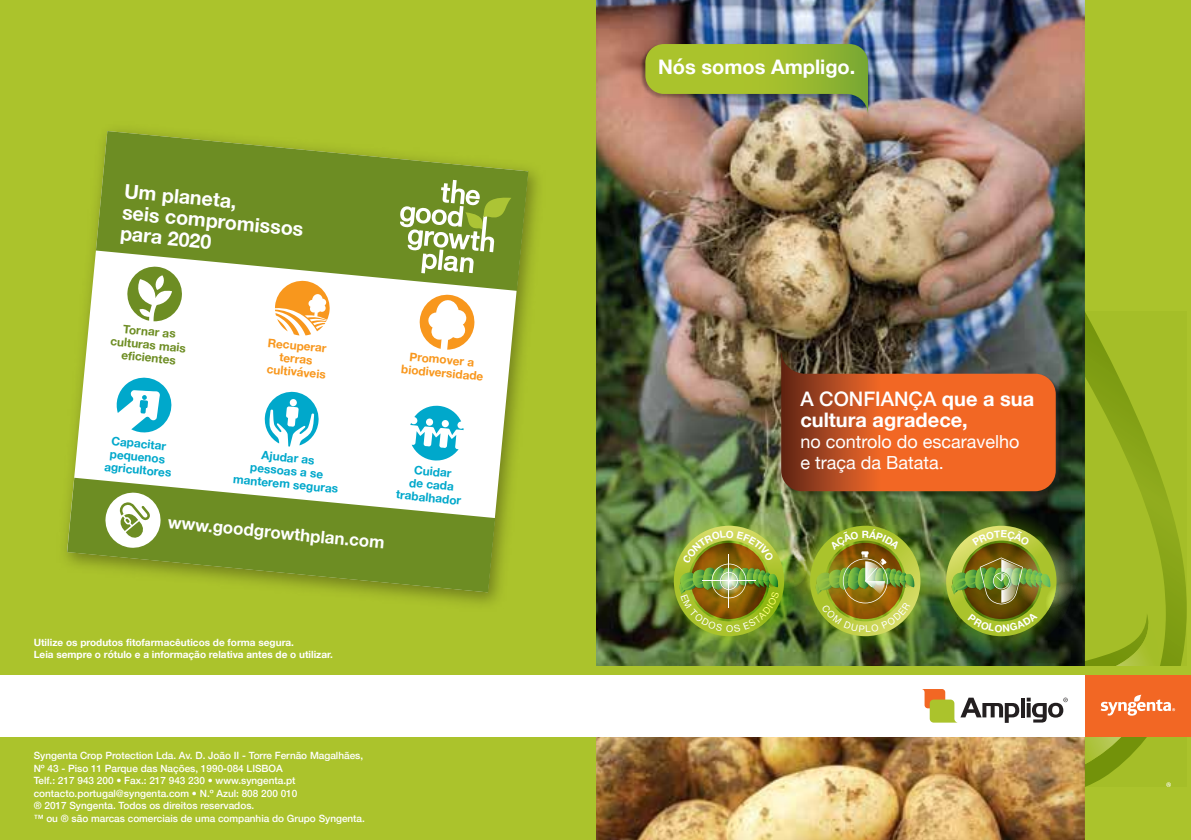
<style>
.page{position:relative;width:1191px;height:840px;background:#fff}
.page>*{position:absolute;margin:0;border:0;box-sizing:border-box;transform-origin:0 0}
.t1{font:700 20px/21px "Helvetica Neue";color:#fff}
.t2{font:700 19.6px/21.2px "Helvetica Neue";color:#fff}
.t3{font:18px/21px "Helvetica Neue";color:#fff}
.t4{font:700 17.2px "Helvetica Neue";color:#fff}
.t5{font:700 11.8px/13px "Helvetica Neue";color:#00a8cb;text-align:center}
.t6{font:700 11.8px/13px "Helvetica Neue";color:#f8971d;text-align:center}
.t7{font:700 11.8px/13.2px "Helvetica Neue";color:#6d8d23;text-align:center}
.t8{font:500 10px/12.4px "Helvetica Neue";color:#fff}
.t9{font:700 10px/12px "Helvetica Neue";color:#fff}
.t10{font:9.4px "Helvetica Neue";color:#fff}
.s1{font-weight:500}
</style>
<div class="page">
<img style="left:595px;top:737px;width:490px;height:102px">
<img style="left:595px;top:0;width:490px;height:665px">
<img style="left:595px;top:0;width:346px;height:191px">
<img style="left:645px;top:44px;width:223px;height:72px">
<svg style="left:657px;top:508px;width:144px;height:145px"></svg>
<img style="left:710px;top:281px;width:375px;height:227px">
<svg style="left:781px;top:349px;width:274px;height:142px;background:#be5929"></svg>
<div style="left:0;top:0;width:595px;height:839px;background:#abc32c"></div>
<div style="left:1085px;top:0;width:106px;height:839px;background:#abc32c"></div>
<svg style="left:1085px;top:311px;width:101px;height:475px;background:#9bb522"></svg>
<div style="left:0;top:674px;width:1191px;height:62px;background:#fff"></div>
<div style="left:1085px;top:665px;width:106px;height:71px;background:#f26724"></div>
<div style="left:0;top:665px;width:1191px;height:9px;background:#abc32c"></div>
<svg style="left:1166px;top:782px;width:4px;height:4px"></svg>
<img style="left:64px;top:129px;width:474px;height:475px">
<svg style="left:67px;top:131px;width:461px;height:461px;fill:#fff"></svg>
<svg style="left:96px;top:131px;width:432px;height:160px;fill:#6d8d23"></svg>
<svg style="left:67px;top:477px;width:428px;height:115px;background:#91a94e"></svg>
<svg style="left:400px;top:180px;width:111px;height:93px;background:#91a955"></svg>
<svg style="left:126px;top:265px;width:57px;height:57px;background:#b3c48d"></svg>
<svg style="left:275px;top:279px;width:56px;height:56px;background:#fbca8c"></svg>
<svg style="left:418px;top:293px;width:58px;height:56px;background:#fcd9ac"></svg>
<svg style="left:410px;top:404px;width:53px;height:57px;background:#7dd2e4"></svg>
<svg style="left:115px;top:374px;width:60px;height:60px;background:#9adcea"></svg>
<svg style="left:264px;top:390px;width:56px;height:56px;background:#81d4e5"></svg>
<svg style="left:104px;top:491px;width:58px;height:57px;background:#c1cfa2"></svg>
<img style="left:674px;top:508px;width:501px;height:255px">
<h2 class="t2" style="left:125px;top:181px;width:184px;rotate:5deg">Um planeta,<br>seis compromissos para 2020</h2>
<p class="t7" style="left:112px;top:321px;width:77px;rotate:5deg">Tornar as culturas mais eficientes</p>
<p class="t6" style="left:268px;top:336px;width:62px;rotate:5deg">Recuperar terras cultiváveis</p>
<p class="t6" style="left:403px;top:349px;width:84px;rotate:5deg">Promover a biodiversidade</p>
<p class="t5" style="left:107px;top:434px;width:69px;rotate:5deg">Capacitar pequenos agricultores</p>
<p class="t5" style="left:236px;top:446px;width:107px;rotate:5deg">Ajudar as<br>pessoas a se manterem seguras</p>
<h3 class="t4" style="left:169px;top:509px;width:219px;rotate:5deg">www.goodgrowthplan.com</h3>
<p class="t5" style="left:399px;top:462px;width:67px;rotate:5deg">Cuidar<br>de cada trabalhador</p>
<p class="t9" style="left:34px;top:636px;width:301px">Utilize os produtos fitofarmacêuticos de forma segura.<br>Leia sempre o rótulo e a informação relativa antes de o utilizar.</p>
<p class="t8" style="left:34px;top:748px;width:333px">Syngenta Crop Protection Lda. Av. D. João II - Torre Fernão Magalhães, Nº 43 - Piso 11 Parque das Nações, 1990-084 LISBOA<br>Telf.: 217 943 200 Fax.: 217 943 230 www.syngenta.pt contacto.portugal@syngenta.com N.º Azul: 808 200 010<br>® 2017 Syngenta. Todos os direitos reservados.<br>™ ou ® são marcas comerciais de uma companhia do Grupo Syngenta.</p>
<h1 class="t1" style="left:658px;top:57px;width:199px">Nós somos Ampligo.</h1>
<h1 class="t1" style="left:800px;top:389px;width:235px"><span class="s1">A CONFIANÇA</span> que a sua cultura agradece,</h1>
<h3 class="t3" style="left:800px;top:432px;width:221px">no controlo do escaravelho e traça da Batata.</h3>
<p class="t10" style="left:726px;top:621px;width:9px">O</p>
<p class="t9" style="left:861px;top:528px;width:9px">R</p>
</div>
